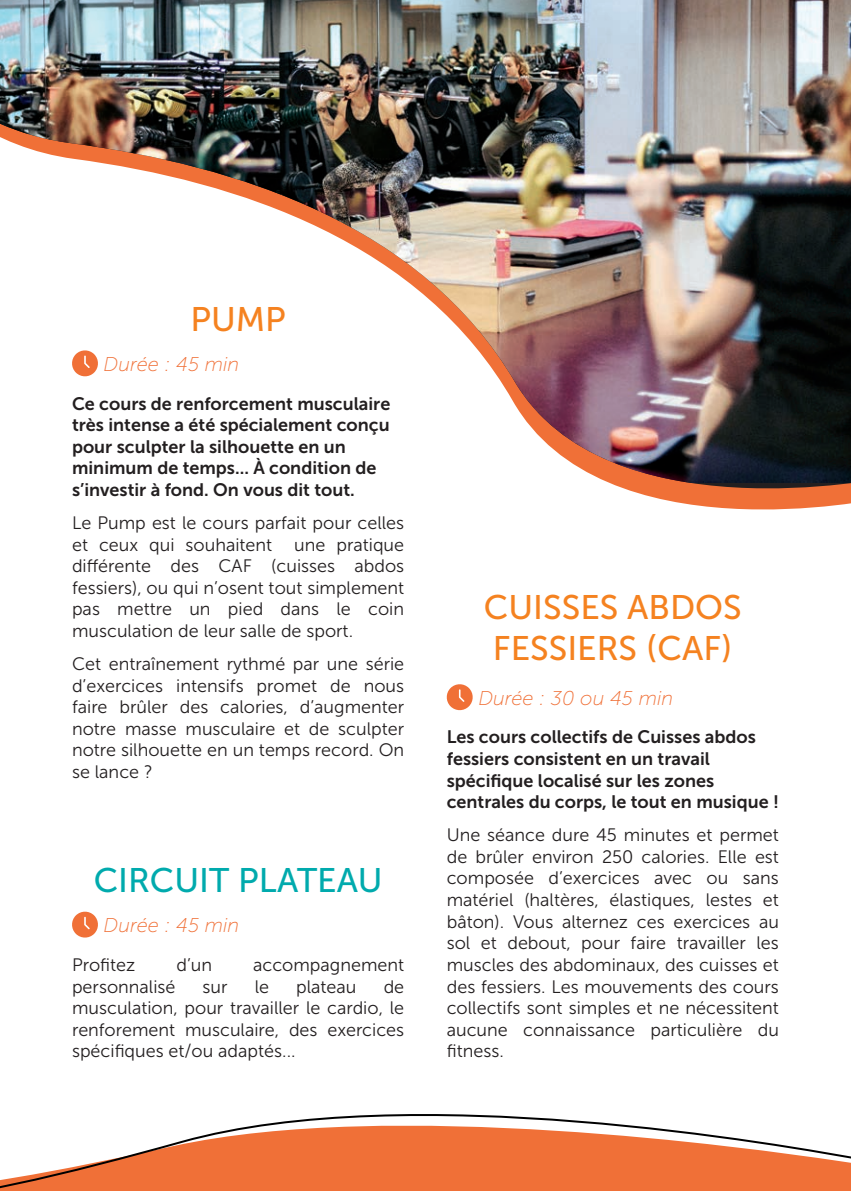
<style>
.page{position:relative;width:851px;height:1191px;background:#fff}
.page>*{position:absolute;margin:0;border:0;box-sizing:border-box;transform-origin:0 0}
.t1{font:34px/40.8px "Museo Sans 500";color:#f58220}
.t2{font:34px "Museo Sans 500";color:#00aaad}
.t3{font:italic 20px "Museo Sans 100";color:#f07037}
.t4{font:18px/21.6px "Museo Sans 300";color:#231f20;text-align:justify}
.t5{font:18px/21.6px "Museo Sans 700";color:#231f20}
</style>
<div class="page">
<svg style="left:0;top:1114px;width:850px;height:77px"></svg>
<svg style="left:72px;top:911px;width:26px;height:27px"></svg>
<svg style="left:446px;top:684px;width:27px;height:27px"></svg>
<svg style="left:610px;top:483px;width:240px;height:27px;fill:#f07037"></svg>
<img style="left:0;top:0;width:850px;height:483px">
<h1 class="t1" style="left:190px;top:298px;width:97px">PUMP</h1>
<p class="t3" style="left:104px;top:353px;width:137px">Durée : 45 min</p>
<p class="t5" style="left:72px;top:392px;width:320px">Ce cours de renforcement musculaire très intense a été spécialement conçu pour sculpter la silhouette en un minimum de temps... À condition de s’investir à fond. On vous dit tout.</p>
<p class="t4" style="left:72px;top:512px;width:333px">Le Pump est le cours parfait pour celles et ceux qui souhaitent une pratique différente des CAF (cuisses abdos fessiers), ou qui n’osent tout simplement pas mettre un pied dans le coin musculation de leur salle de sport.</p>
<p class="t4" style="left:72px;top:653px;width:333px">Cet entraînement rythmé par une série d’exercices intensifs promet de nous faire brûler des calories, d’augmenter notre masse musculaire et de sculpter notre silhouette en un temps record. On se lance ?</p>
<h1 class="t2" style="left:94px;top:861px;width:290px">CIRCUIT PLATEAU</h1>
<p class="t3" style="left:104px;top:914px;width:137px">Durée : 45 min</p>
<p class="t4" style="left:72px;top:954px;width:65px">Profitez</p>
<p class="t4" style="left:176px;top:954px;width:37px">d’un</p>
<p class="t4" style="left:253px;top:954px;width:153px">accompagnement</p>
<p class="t4" style="left:72px;top:975px;width:105px">personnalisé</p>
<p class="t4" style="left:202px;top:975px;width:26px">sur</p>
<p class="t4" style="left:255px;top:975px;width:16px">le</p>
<p class="t4" style="left:296px;top:975px;width:62px">plateau</p>
<p class="t4" style="left:72px;top:975px;width:333px;text-indent:311px">de musculation, pour travailler le cardio, le renforement musculaire, des exercices spécifiques et/ou adaptés...</p>
<h1 class="t1" style="left:484px;top:586px;width:259px">CUISSES ABDOS<br>FESSIERS (CAF)</h1>
<p class="t3" style="left:478px;top:687px;width:196px">Durée : 30 ou 45 min</p>
<p class="t5" style="left:446px;top:726px;width:333px">Les cours collectifs de Cuisses abdos fessiers consistent en un travail spécifique localisé sur les zones centrales du corps, le tout en musique !</p>
<p class="t4" style="left:446px;top:824px;width:333px">Une séance dure 45 minutes et permet de brûler environ 250 calories. Elle est composée d’exercices avec ou sans matériel (haltères, élastiques, lestes et bâton). Vous alternez ces exercices au sol et debout, pour faire travailler les muscles des abdominaux, des cuisses et des fessiers. Les mouvements des cours collectifs sont simples et ne nécessitent aucune connaissance particulière du fitness.</p>
</div>
